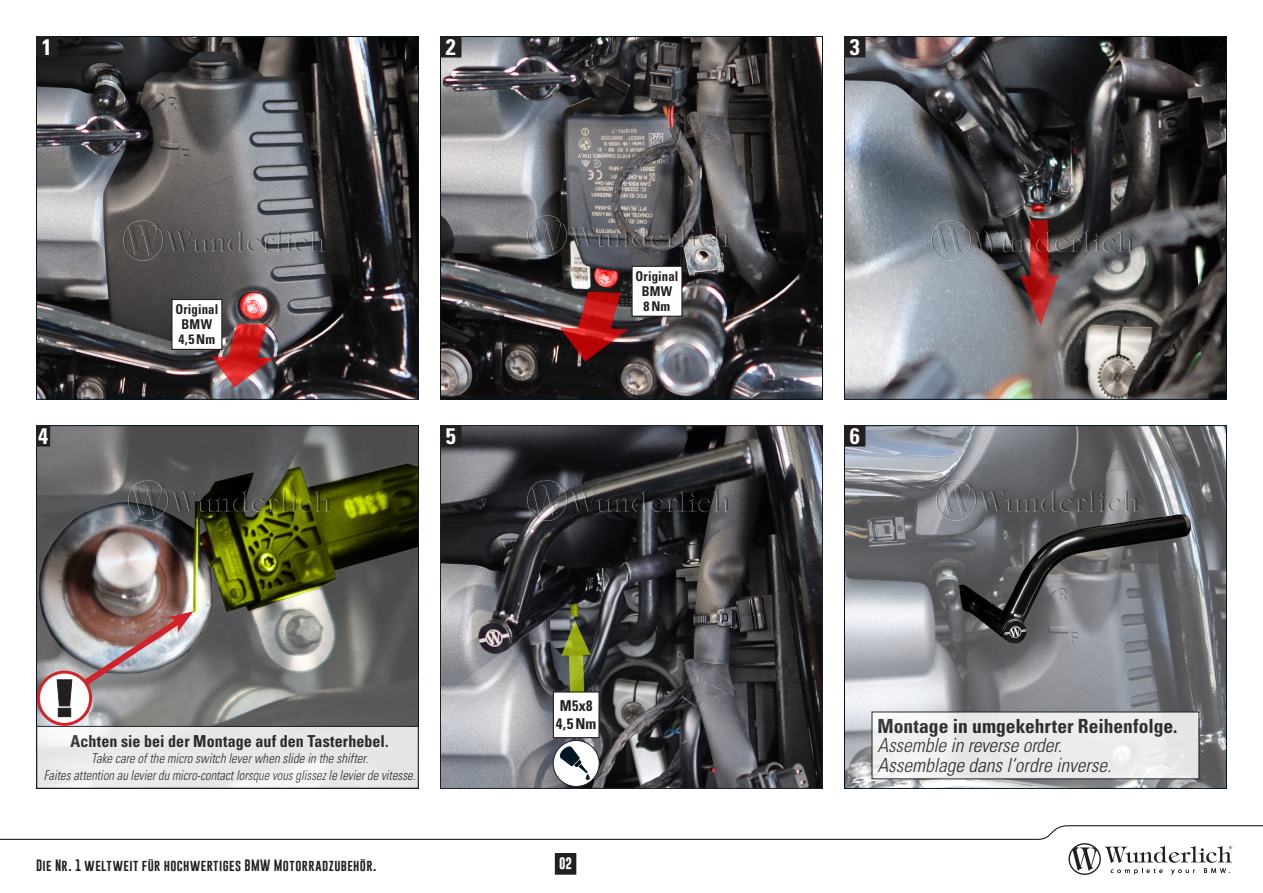
<style>
.page{position:relative;width:1263px;height:893px;background:#fff}
.page>*{position:absolute;margin:0;border:0;box-sizing:border-box;transform-origin:0 0}
.t1{font:700 condensed 22.5px "Univers LT Std";color:#fff}
.t2{font:italic 300 condensed 19.5px/19.5px "Univers LT Std";color:#231f20}
.t3{font:700 condensed 19.5px "Univers LT Std";color:#231f20}
.t4{font:700 condensed 16.5px "Univers LT Std";letter-spacing:.005em;color:#231f20}
.t5{font:700 condensed 15px "Univers LT Std";letter-spacing:.025em;color:#231f20}
.t6{font:700 condensed 15px "Univers LT Std";letter-spacing:.025em;color:#231f20;scale:.95 1}
.t7{font:italic 300 condensed 13.5px/16.5px "Univers LT Std";color:#231f20;text-align:center;scale:.94 1}
.t8{font:700 condensed 13.5px "Univers LT Std";letter-spacing:.015em;color:#231f20;scale:.95 1}
.t9{font:700 condensed 13.5px "Univers LT Std";letter-spacing:.015em;color:#231f20}
.t10{font:12px "Gobold";letter-spacing:.035em;color:#231f20}
.t11{font:700 12px "Gobold";color:#fff}
</style>
<div class="page">
<svg style="left:0;top:825px;width:1263px;height:50px"></svg>
<img style="left:442px;top:427px;width:379px;height:360px">
<div style="left:440px;top:425px;width:383px;height:364px;border:1px solid #231f20"></div>
<img style="left:38px;top:38px;width:379px;height:360px">
<div style="left:36px;top:36px;width:383px;height:364px;border:1px solid #011622"></div>
<img style="left:442px;top:38px;width:379px;height:360px">
<div style="left:440px;top:36px;width:383px;height:364px;border:1px solid #011622"></div>
<img style="left:846px;top:38px;width:379px;height:360px">
<div style="left:844px;top:36px;width:383px;height:364px;border:1px solid #011622"></div>
<img style="left:38px;top:427px;width:379px;height:299px">
<img style="left:846px;top:427px;width:379px;height:360px">
<div style="left:844px;top:425px;width:383px;height:364px;border:1px solid #011622"></div>
<div style="left:555px;top:854px;width:21px;height:20px;background:#231f20"></div>
<div style="left:555px;top:853px;width:21px;height:21px;border:1px solid #231f20"></div>
<img style="left:528px;top:214px;width:206px;height:41px">
<img style="left:932px;top:220px;width:206px;height:40px">
<img style="left:936px;top:480px;width:206px;height:41px">
<img style="left:128px;top:480px;width:206px;height:41px">
<img style="left:528px;top:480px;width:206px;height:41px">
<div style="left:37px;top:37px;width:20px;height:20px;background:#231f20"></div>
<div style="left:36px;top:36px;width:21px;height:21px;border:1px solid #231f20"></div>
<div style="left:440px;top:37px;width:21px;height:20px;background:#231f20"></div>
<div style="left:440px;top:36px;width:21px;height:21px;border:1px solid #231f20"></div>
<div style="left:844px;top:37px;width:21px;height:20px;background:#231f20"></div>
<div style="left:844px;top:36px;width:21px;height:21px;border:1px solid #231f20"></div>
<div style="left:37px;top:426px;width:13px;height:20px;background:#231f20"></div>
<div style="left:36px;top:425px;width:14px;height:21px;border:1px solid #231f20"></div>
<div style="left:553px;top:692px;width:46px;height:46px;background:#fff"></div>
<div style="left:553px;top:691px;width:47px;height:47px;border:1px solid #231f20"></div>
<div style="left:37px;top:726px;width:381px;height:62px;background:linear-gradient(to right,#ededee,#e6e6e6)"></div>
<div style="left:36px;top:726px;width:383px;height:63px;border:1px solid #231f20"></div>
<div style="left:440px;top:426px;width:21px;height:20px;background:#231f20"></div>
<div style="left:440px;top:425px;width:21px;height:21px;border:1px solid #231f20"></div>
<div style="left:844px;top:426px;width:21px;height:20px;background:#231f20"></div>
<div style="left:844px;top:425px;width:21px;height:21px;border:1px solid #231f20"></div>
<img style="left:124px;top:220px;width:206px;height:40px">
<div style="left:872px;top:712px;width:327px;height:67px;background:#ececed"></div>
<div style="left:172px;top:299px;width:50px;height:50px;background:#fff"></div>
<div style="left:171px;top:299px;width:51px;height:51px;border:1px solid #231f20"></div>
<div style="left:632px;top:266px;width:50px;height:50px;background:#fff"></div>
<div style="left:631px;top:266px;width:51px;height:51px;border:1px solid #231f20"></div>
<svg style="left:38px;top:672px;width:53px;height:52px"></svg>
<div style="left:37px;top:671px;width:55px;height:55px;border:3px solid #d1232a;border-radius:50%"></div>
<svg style="left:56px;top:611px;width:137px;height:106px;background:#a08e8f"></svg>
<div style="left:553px;top:740px;width:46px;height:46px;background:#fff;border-radius:50%"></div>
<div style="left:553px;top:740px;width:47px;height:47px;border:1px solid #231f20;border-radius:50%"></div>
<svg style="left:559px;top:745px;width:31px;height:35px"></svg>
<p class="t1" style="left:42px;top:33px;width:11px">1</p>
<p class="t1" style="left:446px;top:33px;width:11px">2</p>
<p class="t1" style="left:850px;top:33px;width:11px">3</p>
<p class="t1" style="left:38px;top:422px;width:11px">4</p>
<p class="t8" style="left:175px;top:301px;width:47px">Original</p>
<p class="t8" style="left:182px;top:316px;width:34px">BMW</p>
<p class="t9" style="left:179px;top:331px;width:38px">4,5Nm</p>
<p class="t8" style="left:635px;top:268px;width:47px">Original</p>
<p class="t8" style="left:642px;top:283px;width:34px">BMW</p>
<p class="t9" style="left:644px;top:298px;width:28px">8Nm</p>
<p class="t1" style="left:446px;top:422px;width:11px">5</p>
<p class="t1" style="left:850px;top:422px;width:11px">6</p>
<p class="t4" style="left:71px;top:731px;width:320px">Achten sie bei der Montage auf den Tasterhebel.</p>
<p class="t7" style="left:44px;top:750px;width:397px">Take care of the micro switch lever when slide in the shifter.<br>Faites attention au levier du micro-contact lorsque vous glissez le levier de vitesse.</p>
<p class="t6" style="left:560px;top:697px;width:36px">M5x8</p>
<p class="t5" style="left:556px;top:715px;width:42px">4,5Nm</p>
<p class="t10" style="left:36px;top:858px;width:342px">Die Nr. 1 weltweit für hochwertiges BMW Motorradzubehör.</p>
<p class="t11" style="left:559px;top:855px;width:15px">02</p>
<h2 class="t3" style="left:877px;top:714px;width:302px">Montage in umgekehrter Reihenfolge.</h2>
<h2 class="t2" style="left:877px;top:736px;width:235px">Assemble in reverse order.<br>Assemblage dans l‘ordre inverse.</h2>
</div>
